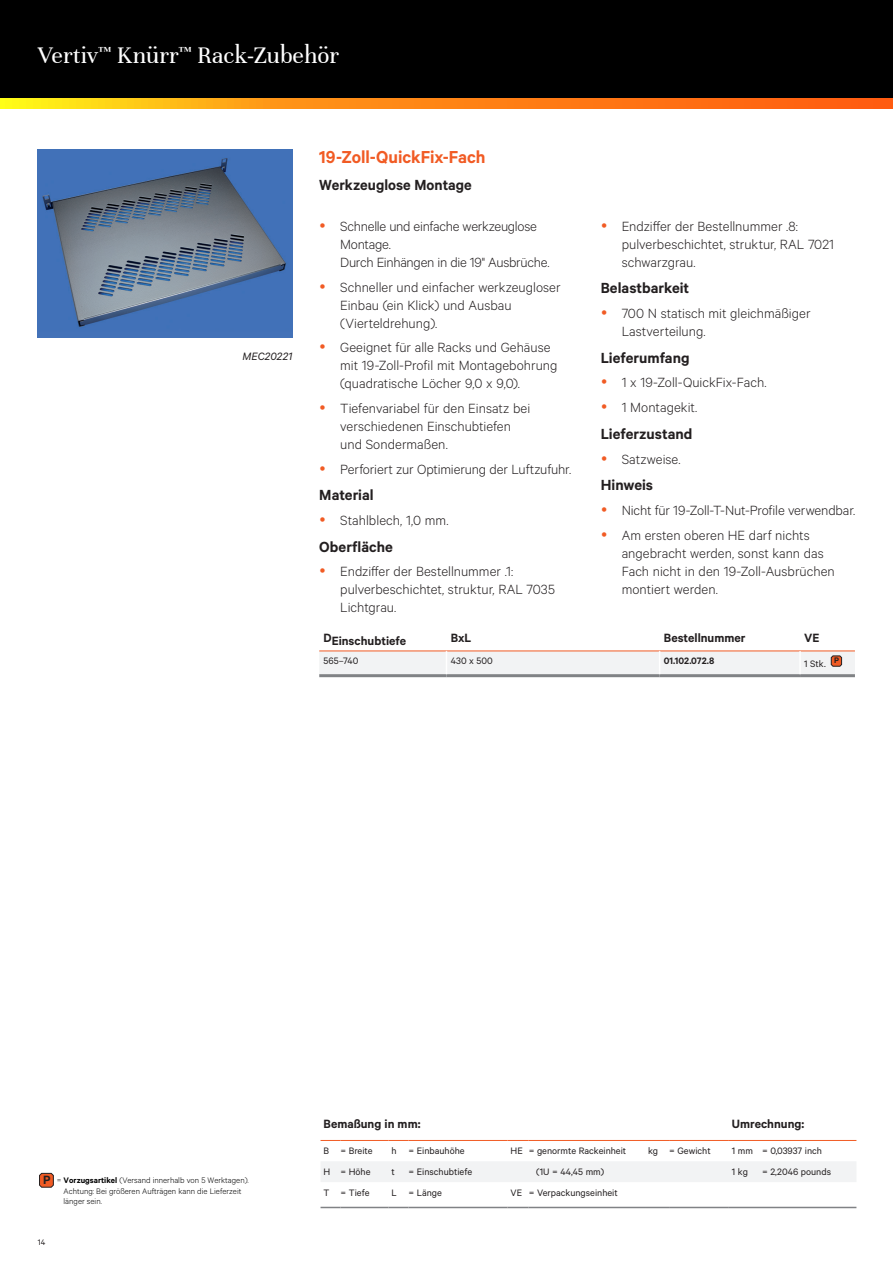
<style>
.page{position:relative;width:893px;height:1263px;background:#fff}
.page>*{position:absolute;margin:0;border:0;box-sizing:border-box;transform-origin:0 0}
.Vertiv_Header_Small{font:25.5px "Unna";color:#fff}
.Vertiv_Orange_Main_H{font:600 19.5px "Calibre";letter-spacing:-.005em;color:#f15b24}
.Vertiv_Heading{font:600 16.5px "Calibre";color:#231f20}
.t1{font:300 15px/18px "Calibre";color:#231f20}
.t2{font:300 15px/18px "Calibre";letter-spacing:-.02em;color:#231f20}
.Table_Header_Black{font:600 13.5px "Calibre";color:#231f20}
.Vertiv_Caption{font:italic 12px "Calibre";letter-spacing:.015em;color:#231f20}
.Table_Body{font:10.5px "Calibre";color:#231f20}
.Table_Body-2{font:600 10.5px "Calibre";color:#231f20}
.t3{font:300 9px/10.8px "Calibre";color:#000}
.t4{font:9px "Calibre";color:#231f20}
.t5{font:600 9px "Calibre";color:#231f20}
.s1{font-weight:600}
</style>
<div class="page">
<div style="left:0;top:0;width:893px;height:108px;background:#000"></div>
<svg style="left:0;top:98px;width:893px;height:11px;background:#ff9014"></svg>
<div style="left:321px;top:1162px;width:535px;height:20px;background:#f2f3f4"></div>
<svg style="left:321px;top:1140px;width:19px;height:1px"></svg>
<hr style="left:340px;top:1140px;width:49px;height:1px;background:#f15b24">
<svg style="left:389px;top:1140px;width:19px;height:1px"></svg>
<hr style="left:408px;top:1140px;width:100px;height:1px;background:#f15b24">
<svg style="left:508px;top:1140px;width:21px;height:1px"></svg>
<hr style="left:529px;top:1140px;width:116px;height:1px;background:#f15b24">
<svg style="left:645px;top:1140px;width:24px;height:1px"></svg>
<hr style="left:669px;top:1140px;width:60px;height:1px;background:#f15b24">
<hr style="left:729px;top:1140px;width:33px;height:1px;background:#f15b24">
<hr style="left:762px;top:1140px;width:94px;height:1px;background:#f15b24">
<svg style="left:321px;top:1207px;width:19px;height:1px"></svg>
<hr style="left:340px;top:1207px;width:49px;height:1px;background:#808285">
<svg style="left:389px;top:1207px;width:19px;height:1px"></svg>
<hr style="left:408px;top:1207px;width:100px;height:1px;background:#808285">
<svg style="left:508px;top:1207px;width:21px;height:1px"></svg>
<hr style="left:529px;top:1207px;width:116px;height:1px;background:#808285">
<svg style="left:645px;top:1207px;width:24px;height:1px"></svg>
<hr style="left:669px;top:1207px;width:60px;height:1px;background:#808285">
<hr style="left:729px;top:1207px;width:33px;height:1px;background:#808285">
<hr style="left:762px;top:1207px;width:94px;height:1px;background:#808285">
<svg style="left:39px;top:1172px;width:15px;height:16px"></svg>
<img style="left:38px;top:149px;width:254px;height:189px">
<hr style="left:319px;top:674px;width:127px;height:3px;background:#808285">
<hr style="left:446px;top:674px;width:214px;height:3px;background:#808285">
<hr style="left:660px;top:674px;width:140px;height:3px;background:#808285">
<hr style="left:800px;top:674px;width:55px;height:3px;background:#808285">
<svg style="left:319px;top:651px;width:536px;height:25px"></svg>
<p class="Vertiv_Header_Small" style="left:38px;top:41px;width:303px">Vertiv<sup>™</sup> Knürr<sup>™</sup> Rack-Zubehör</p>
<p class="Vertiv_Caption" style="left:242px;top:350px;width:51px">MEC20221</p>
<p class="Vertiv_Orange_Main_H" style="left:319px;top:145px;width:168px">19-Zoll-QuickFix-Fach</p>
<p class="Vertiv_Heading" style="left:319px;top:175px;width:154px">Werkzeuglose Montage</p>
<p class="t2" style="left:340px;top:216px;width:211px">Schnelle und einfache werkzeuglose<br>Montage.<br>Durch Einhängen in die 19" Ausbrüche.</p>
<p class="t1" style="left:340px;top:277px;width:222px">Schneller und einfacher werkzeugloser<br>Einbau (ein Klick) und Ausbau (Vierteldrehung).</p>
<p class="t1" style="left:340px;top:338px;width:219px">Geeignet für alle Racks und Gehäuse mit 19-Zoll-Profil mit Montagebohrung (quadratische Löcher 9,0 x 9,0).</p>
<p class="t1" style="left:340px;top:399px;width:192px">Tiefenvariabel für den Einsatz bei verschiedenen Einschubtiefen und Sondermaßen.</p>
<p class="t1" style="left:340px;top:459px;width:232px">Perforiert zur Optimierung der Luftzufuhr.</p>
<p class="Vertiv_Heading" style="left:319px;top:485px;width:56px">Material</p>
<p class="t1" style="left:340px;top:511px;width:110px">Stahlblech, 1,0 mm.</p>
<p class="Vertiv_Heading" style="left:319px;top:537px;width:75px">Oberfläche</p>
<p class="t1" style="left:340px;top:562px;width:216px">Endziffer der Bestellnummer .1: pulverbeschichtet, struktur, RAL 7035<br>Lichtgrau.</p>
<p class="t1" style="left:622px;top:216px;width:214px">Endziffer der Bestellnummer .8: pulverbeschichtet, struktur, RAL 7021 schwarzgrau.</p>
<p class="Vertiv_Heading" style="left:601px;top:278px;width:90px">Belastbarkeit</p>
<p class="t1" style="left:622px;top:304px;width:190px">700 N statisch mit gleichmäßiger<br>Lastverteilung.</p>
<p class="Vertiv_Heading" style="left:601px;top:348px;width:90px">Lieferumfang</p>
<p class="t1" style="left:622px;top:373px;width:146px">1 x 19-Zoll-QuickFix-Fach.</p>
<p class="t1" style="left:622px;top:398px;width:77px">1 Montagekit.</p>
<p class="Vertiv_Heading" style="left:601px;top:424px;width:93px">Lieferzustand</p>
<p class="t1" style="left:622px;top:449px;width:60px">Satzweise.</p>
<p class="Vertiv_Heading" style="left:601px;top:475px;width:54px">Hinweis</p>
<p class="t1" style="left:622px;top:500px;width:235px">Nicht für 19-Zoll-T-Nut-Profile verwendbar.</p>
<p class="t1" style="left:622px;top:525px;width:215px">Am ersten oberen HE darf nichts angebracht werden, sonst kann das<br>Fach nicht in den 19-Zoll-Ausbrüchen montiert werden.</p>
<p class="Table_Header_Black" style="left:323px;top:633px;width:84px">DEinschubtiefe</p>
<p class="Table_Header_Black" style="left:451px;top:630px;width:22px">BxL</p>
<p class="Table_Header_Black" style="left:664px;top:630px;width:83px">Bestellnummer</p>
<p class="Table_Header_Black" style="left:804px;top:630px;width:17px">VE</p>
<p class="Table_Body" style="left:323px;top:655px;width:36px">565–740</p>
<p class="Table_Body" style="left:451px;top:655px;width:43px">430 x 500</p>
<p class="Table_Body-2" style="left:664px;top:655px;width:52px">01.102.072.8</p>
<p class="Table_Body" style="left:804px;top:657px;width:23px">1 Stk.</p>
<p class="t5" style="left:834px;top:655px;width:6px">P</p>
<p class="Table_Header_Black" style="left:43px;top:1172px;width:9px">P</p>
<p class="t3" style="left:64px;top:1174px;width:187px;text-indent:-7px">= <span class="s1">Vorzugsartikel</span> (Versand innerhalb von 5 Werktagen).<br>Achtung: Bei größeren Aufträgen kann die Lieferzeit länger sein.</p>
<p class="t4" style="left:38px;top:1236px;width:9px">14</p>
<p class="Table_Header_Black" style="left:324px;top:1116px;width:98px">Bemaßung in mm:</p>
<p class="Table_Header_Black" style="left:732px;top:1116px;width:74px">Umrechnung:</p>
<p class="Table_Body" style="left:324px;top:1145px;width:7px">B</p>
<p class="Table_Body" style="left:340px;top:1145px;width:34px">= Breite</p>
<p class="Table_Body" style="left:392px;top:1145px;width:7px">h</p>
<p class="Table_Body" style="left:408px;top:1145px;width:58px">= Einbauhöhe</p>
<p class="Table_Body" style="left:511px;top:1145px;width:14px">HE</p>
<p class="Table_Body" style="left:529px;top:1145px;width:99px">= genormte Rackeinheit</p>
<p class="Table_Body" style="left:648px;top:1145px;width:12px">kg</p>
<p class="Table_Body" style="left:669px;top:1145px;width:43px">= Gewicht</p>
<p class="Table_Body" style="left:732px;top:1145px;width:23px">1 mm</p>
<p class="Table_Body" style="left:762px;top:1145px;width:61px">= 0,03937 inch</p>
<p class="Table_Body" style="left:324px;top:1166px;width:8px">H</p>
<p class="Table_Body" style="left:340px;top:1166px;width:32px">= Höhe</p>
<p class="Table_Body" style="left:392px;top:1166px;width:5px">t</p>
<p class="Table_Body" style="left:408px;top:1166px;width:65px">= Einschubtiefe</p>
<p class="Table_Body" style="left:536px;top:1166px;width:69px">(1U = 44,45 mm)</p>
<p class="Table_Body" style="left:732px;top:1166px;width:18px">1 kg</p>
<p class="Table_Body" style="left:762px;top:1166px;width:71px">= 2,2046 pounds</p>
<p class="Table_Body" style="left:324px;top:1186px;width:7px">T</p>
<p class="Table_Body" style="left:340px;top:1186px;width:31px">= Tiefe</p>
<p class="Table_Body" style="left:392px;top:1186px;width:7px">L</p>
<p class="Table_Body" style="left:408px;top:1186px;width:35px">= Länge</p>
<p class="Table_Body" style="left:511px;top:1186px;width:13px">VE</p>
<p class="Table_Body" style="left:529px;top:1186px;width:91px">= Verpackungseinheit</p>
</div>
